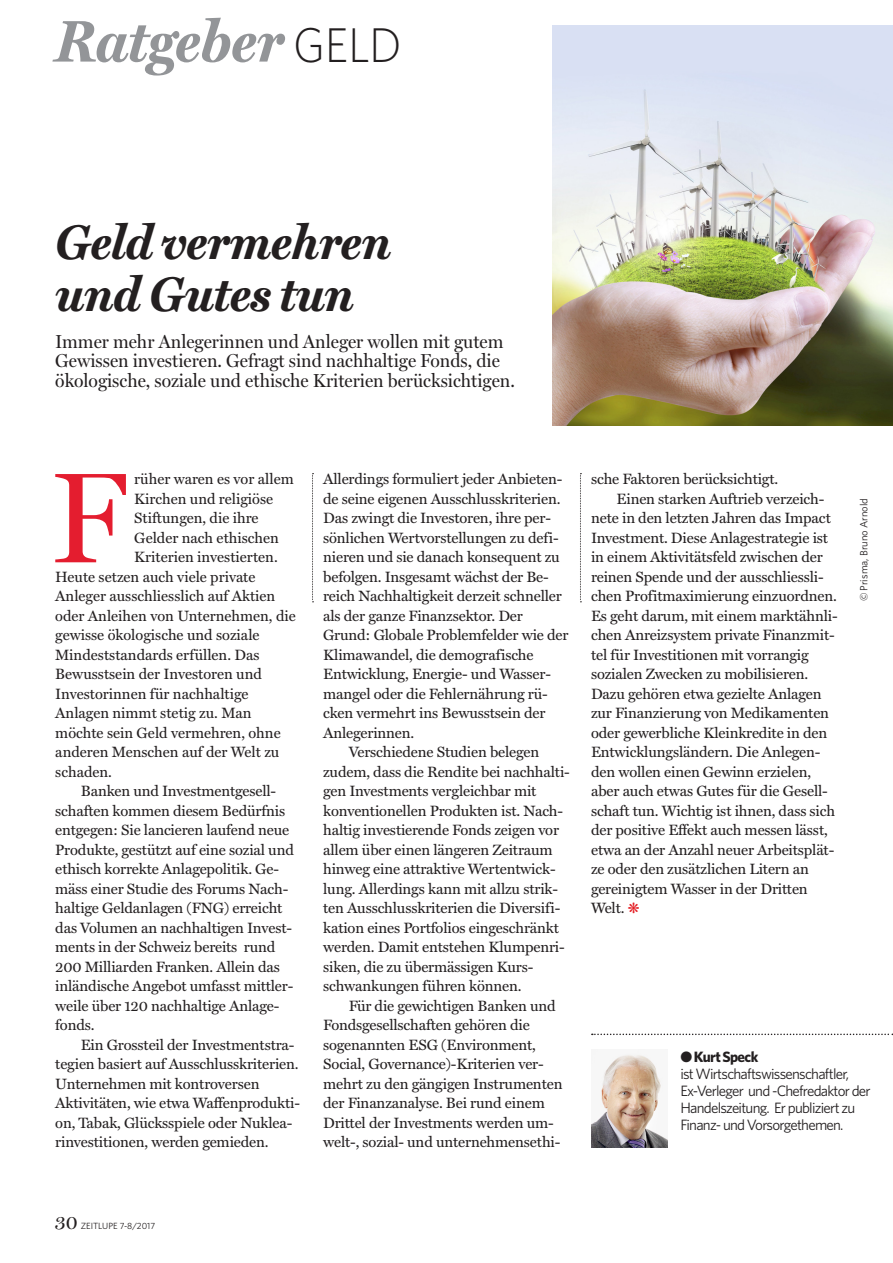
<style>
.page{position:relative;width:893px;height:1263px;background:#fff}
.page>*{position:absolute;margin:0;border:0;box-sizing:border-box;transform-origin:0 0}
._05_Initial_5_rot_li{font:129.15px "Miller Display";color:#e41d2f}
._30_Ratgeber_Rubrik{font:italic 700 59.1px "Miller Text";letter-spacing:-.01em;color:#939598;scale:.95 1}
._01_Ratgeber_Titel_x{font:italic 700 48.75px/52.5px "Miller Text";letter-spacing:-.01em;color:#231f20;scale:.95 1}
._02_Ratgeber_Lead_x0{font:18.9px/19.5px "Miller Display";color:#231f20;scale:.95 1}
._05_Ratgeber_Lauftex{font:15px/19.5px "Miller Text";letter-spacing:-.01em;color:#231f20}
._05_Initial_5_rot_li-2{font:15px "Miller Text";color:#231f20}
._02_Kasten_Titel_x21{font:15px/17.1px "Whitney";letter-spacing:-.05em;color:#231f20}
._10_Foto_Credit_x12{font:10.5px "Whitney";color:#231f20}
._05_Pagina_links_x75{font:9px "Whitney";color:#231f20}
.s1{font-family:"Whitney";font-weight:300;font-style:normal;font-size:48.75px;color:#231f20}
.s2{color:#e41f25}
.s3{font-weight:700}
.s4{font-family:"Miller Display";font-size:19.5px}
</style>
<div class="page">
<img style="left:553px;top:26px;width:340px;height:400px">
<svg style="left:312px;top:473px;width:2px;height:129px"></svg>
<svg style="left:580px;top:473px;width:1px;height:129px"></svg>
<img style="left:591px;top:1054px;width:77px;height:93px">
<svg style="left:592px;top:1033px;width:301px;height:2px"></svg>
<p class="_30_Ratgeber_Rubrik" style="left:55px;top:-7px;width:366px">Ratgeber <span class="s1">GELD</span></p>
<p class="_01_Ratgeber_Titel_x" style="left:55px;top:213px;width:355px">Geld vermehren und Gutes tun</p>
<p class="_02_Ratgeber_Lead_x0" style="left:55px;top:331px;width:485px">Immer mehr Anlegerinnen und Anleger wollen mit gutem<br>Gewissen investieren. Gefragt sind nachhaltige Fonds, die ökologische, soziale und ethische Kriterien berücksichtigen.</p>
<p class="_05_Initial_5_rot_li" style="left:50px;top:441px;width:79px">F</p>
<p class="_05_Initial_5_rot_li-2" style="left:134px;top:467px;width:161px">rüher waren es vor allem</p>
<p class="_05_Initial_5_rot_li-2" style="left:134px;top:487px;width:140px">Kirchen und religiöse</p>
<p class="_05_Initial_5_rot_li-2" style="left:134px;top:506px;width:126px">Stiftungen, die ihre</p>
<p class="_05_Initial_5_rot_li-2" style="left:134px;top:526px;width:146px">Gelder nach ethischen</p>
<p class="_05_Initial_5_rot_li-2" style="left:134px;top:545px;width:145px">Kriterien investierten.</p>
<p class="_05_Initial_5_rot_li-2" style="left:55px;top:565px;width:202px">Heute setzen auch viele private</p>
<p class="_05_Initial_5_rot_li-2" style="left:55px;top:584px;width:222px">Anleger ausschliesslich auf Aktien</p>
<p class="_05_Initial_5_rot_li-2" style="left:55px;top:604px;width:242px">oder Anleihen von Unternehmen, die</p>
<p class="_05_Initial_5_rot_li-2" style="left:55px;top:623px;width:206px">gewisse ökologische und soziale</p>
<p class="_05_Initial_5_rot_li-2" style="left:55px;top:643px;width:206px">Mindeststandards erfüllen. Das</p>
<p class="_05_Initial_5_rot_li-2" style="left:55px;top:662px;width:208px">Bewusstsein der Investoren und</p>
<p class="_05_Initial_5_rot_li-2" style="left:55px;top:682px;width:195px">Investorinnen für nachhaltige</p>
<p class="_05_Initial_5_rot_li-2" style="left:55px;top:701px;width:198px">Anlagen nimmt stetig zu. Man</p>
<p class="_05_Initial_5_rot_li-2" style="left:55px;top:721px;width:227px">möchte sein Geld vermehren, ohne</p>
<p class="_05_Initial_5_rot_li-2" style="left:55px;top:740px;width:226px">anderen Menschen auf der Welt zu</p>
<p class="_05_Initial_5_rot_li-2" style="left:55px;top:760px;width:58px">schaden.</p>
<p class="_05_Ratgeber_Lauftex" style="left:55px;top:780px;width:240px;text-indent:26px">Banken und Investmentgesell&shy;schaften kommen diesem Bedürfnis entgegen: Sie lancieren laufend neue Produkte, gestützt auf eine sozial und ethisch korrekte Anlagepolitik. Ge&shy;mäss einer Studie des Forums Nach&shy;haltige Geldanlagen (FNG) erreicht das Volumen an nachhaltigen Invest&shy;ments in der Schweiz bereits rund 200 Milliarden Franken. Allein das inländische Angebot umfasst mittler&shy;weile über 120 nachhaltige Anlage&shy;fonds.</p>
<p class="_05_Ratgeber_Lauftex" style="left:55px;top:1034px;width:246px;text-indent:26px">Ein Grossteil der Investmentstra&shy;tegien basiert auf Ausschlusskriterien.<br>Unternehmen mit kontroversen Aktivitäten, wie etwa Waffenprodukti&shy;on, Tabak, Glücksspiele oder Nuklea&shy;rinvestitionen, werden gemieden.</p>
<p class="_05_Ratgeber_Lauftex" style="left:323px;top:468px;width:247px">Allerdings formuliert jeder Anbieten&shy;de seine eigenen Ausschlusskriterien.<br>Das zwingt die Investoren, ihre per&shy;sönlichen Wertvorstellungen zu defi&shy;nieren und sie danach konsequent zu befolgen. Insgesamt wächst der Be&shy;reich Nachhaltigkeit derzeit schneller als der ganze Finanzsektor. Der Grund: Globale Problemfelder wie der Klimawandel, die demografische Entwicklung, Energie- und Wasser&shy;mangel oder die Fehlernährung rü&shy;cken vermehrt ins Bewusstsein der Anlegerinnen.</p>
<p class="_05_Ratgeber_Lauftex" style="left:323px;top:741px;width:248px;text-indent:26px">Verschiedene Studien belegen zudem, dass die Rendite bei nachhalti&shy;gen Investments vergleichbar mit konventionellen Produkten ist. Nach&shy;haltig investierende Fonds zeigen vor allem über einen längeren Zeitraum hinweg eine attraktive Wertentwick&shy;lung. Allerdings kann mit allzu strik&shy;ten Ausschlusskriterien die Diversifi&shy;kation eines Portfolios eingeschränkt werden. Damit entstehen Klumpenri&shy;siken, die zu übermässigen Kurs&shy;schwankungen führen können.</p>
<p class="_05_Ratgeber_Lauftex" style="left:323px;top:995px;width:241px;text-indent:26px">Für die gewichtigen Banken und Fondsgesellschaften gehören die sogenannten ESG (Environment, Social, Governance)-Kriterien ver&shy;mehrt zu den gängigen Instrumenten der Finanzanalyse. Bei rund einem Drittel der Investments werden um&shy;welt-, sozial- und unternehmensethi-</p>
<p class="_05_Ratgeber_Lauftex" style="left:591px;top:468px;width:189px">sche Faktoren berücksichtigt.</p>
<p class="_05_Ratgeber_Lauftex" style="left:591px;top:488px;width:248px;text-indent:26px">Einen starken Auftrieb verzeich&shy;nete in den letzten Jahren das Impact Investment. Diese Anlagestrategie ist in einem Aktivitätsfeld zwischen der reinen Spende und der ausschliessli&shy;chen Profitmaximierung einzuordnen.<br>Es geht darum, mit einem marktähnli&shy;chen Anreizsystem private Finanzmit&shy;tel für Investitionen mit vorrangig sozialen Zwecken zu mobilisieren.<br>Dazu gehören etwa gezielte Anlagen zur Finanzierung von Medikamenten oder gewerbliche Kleinkredite in den Entwicklungsländern. Die Anlegen&shy;den wollen einen Gewinn erzielen, aber auch etwas Gutes für die Gesell&shy;schaft tun. Wichtig ist ihnen, dass sich der positive Effekt auch messen lässt, etwa an der Anzahl neuer Arbeitsplät&shy;ze oder den zusätzlichen Litern an gereinigtem Wasser in der Dritten Welt. <span class="s2">❋</span></p>
<p class="_10_Foto_Credit_x12" style="left:857px;top:601px;width:105px;rotate:-90deg">© Prisma, Bruno Arnold</p>
<p class="_02_Kasten_Titel_x21" style="left:680px;top:1047px;width:170px">● <span class="s3">Kurt Speck<br></span>ist Wirtschaftswissenschaftler,</p>
<p class="_02_Kasten_Titel_x21" style="left:680px;top:1081px;width:192px">Ex-Verleger und -Chefredaktor der</p>
<p class="_02_Kasten_Titel_x21" style="left:680px;top:1099px;width:176px">Handelszeitung. Er publiziert zu</p>
<p class="_02_Kasten_Titel_x21" style="left:680px;top:1116px;width:165px">Finanz- und Vorsorgethemen.</p>
<p class="_05_Pagina_links_x75" style="left:55px;top:1220px;width:102px"><span class="s4">30</span> ZEITLUPE 7-8/2017</p>
</div>
